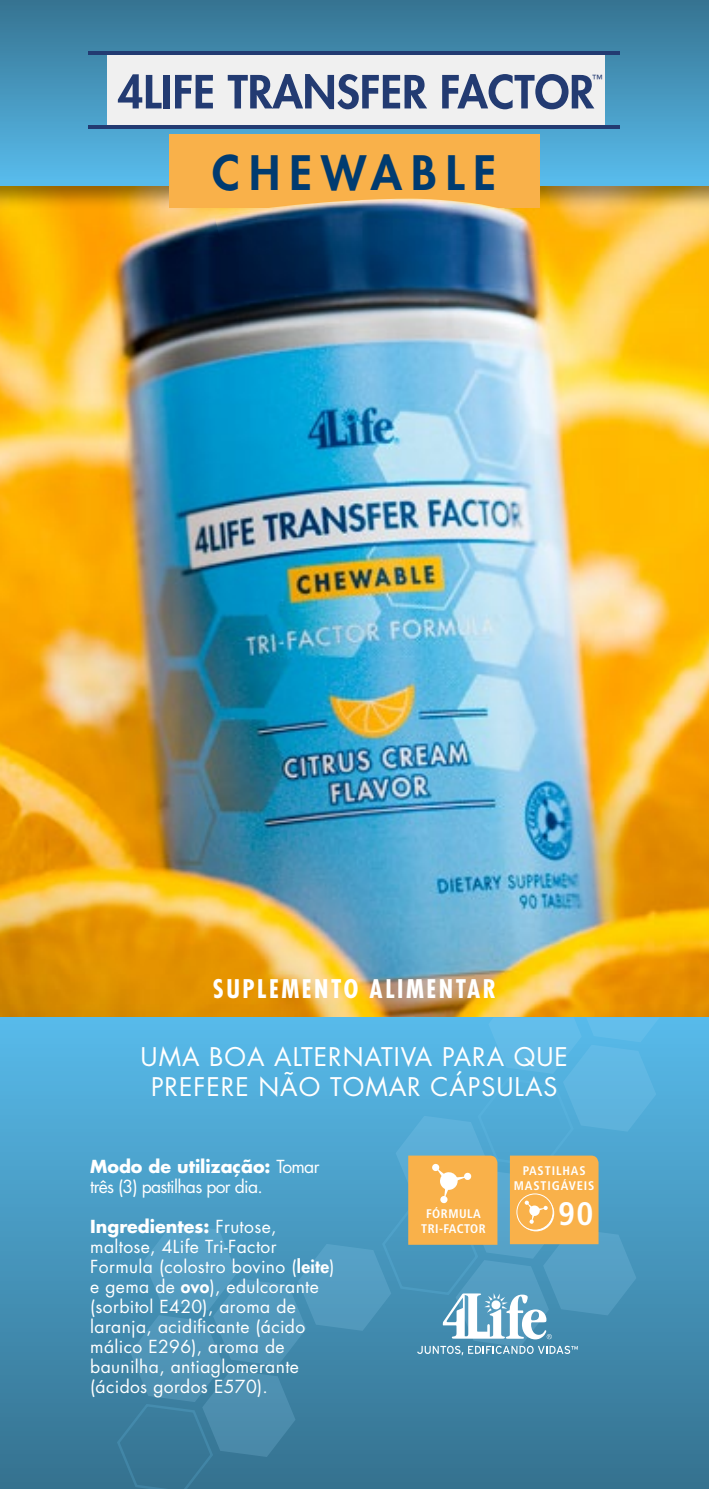
<style>
.page{position:relative;width:709px;height:1489px;background:#fff}
.page>*{position:absolute;margin:0;border:0;box-sizing:border-box;transform-origin:0 0}
.t1{font:800 46.25px "Futura Std";letter-spacing:.2em;color:#003b70}
.t2{font:700 condensed 32.5px "Frutiger LT Std";color:#fff}
.t3{font:25px/30px "Futura Std";letter-spacing:.04em;color:#fff;text-align:center}
.t4{font:700 condensed 25px "Futura Std";letter-spacing:.1em;color:#fff}
.t5{font:17.5px/20px "Futura Std";letter-spacing:.02em;color:#fff}
.t6{font:17.5px/20px "Futura Std";letter-spacing:-.04em;color:#fff}
.t7{font:700 condensed 12.5px/15px "Frutiger LT Std";letter-spacing:.07em;color:#fff;text-align:center}
.t8{font:700 condensed 12.5px "Frutiger LT Std";letter-spacing:.04em;color:#fff}
.t9{font:800 10.75px "Futura Std";color:#233b72}
.s1{font-weight:500;font-size:11px}
.s2{font-weight:700}
.s3{font-weight:800}
</style>
<div class="page">
<img style="left:0;top:209px;width:709px;height:808px">
<div style="left:0;top:0;width:709px;height:209px;background:#000;opacity:.4"></div>
<div style="left:0;top:0;width:709px;height:186px;background:linear-gradient(to bottom,#367390,#58bcec)"></div>
<div style="left:0;top:1017px;width:709px;height:471px;background:linear-gradient(to bottom,#57baea,#35728f)"></div>
<div style="left:169px;top:134px;width:370px;height:74px;background:#f9b14a"></div>
<div style="left:108px;top:54px;width:497px;height:72px;background:#f0f0f0"></div>
<svg style="left:118px;top:74px;width:44px;height:34px"></svg>
<div style="left:164px;top:75px;width:6px;height:33px;background:#233b72"></div>
<svg style="left:175px;top:75px;width:38px;height:33px"></svg>
<svg style="left:228px;top:74px;width:199px;height:35px"></svg>
<svg style="left:442px;top:74px;width:152px;height:35px"></svg>
<hr style="left:89px;top:126px;width:530px;height:3px;background:#233b72">
<hr style="left:89px;top:51px;width:530px;height:3px;background:#233b72">
<img style="left:215px;top:199px;width:324px;height:56px">
<svg style="left:115px;top:1017px;width:544px;height:471px;background:#559ab9"></svg>
<h1 class="t1" style="left:212px;top:144px;width:285px">CHEWABLE</h1>
<p class="t9" style="left:586px;top:74px;width:18px">®<span class="s1">™</span></p>
<p class="t4" style="left:213px;top:972px;width:285px">SUPLEMENTO ALIMENTAR</p>
<p class="t3" style="left:140px;top:1041px;width:429px">UMA BOA ALTERNATIVA PARA QUE<br>PREFERE NÃO TOMAR CÁPSULAS</p>
<p class="t6" style="left:90px;top:1156px;width:231px"><span class="s2">Modo de utilização:</span> Tomar três (3) pastilhas por dia.</p>
<p class="t5" style="left:90px;top:1216px;width:246px"><span class="s2">Ingredientes:</span> Frutose, maltose, 4Life Tri-Factor<br>Formula (colostro bovino (<span class="s3">leite</span>) e gema de <span class="s3">ovo</span>), edulcorante (sorbitol E420), aroma de laranja, acidificante (ácido málico E296), aroma de baunilha, antiaglomerante (ácidos gordos E570).</p>
<p class="t8" style="left:426px;top:1205px;width:56px">FÓRMULA</p>
<p class="t8" style="left:421px;top:1220px;width:66px">TRI-FACTOR</p>
<p class="t7" style="left:514px;top:1162px;width:82px">PASTILHAS<br>MASTIGÁVEIS</p>
<p class="t2" style="left:558px;top:1193px;width:37px">90</p>
</div>
